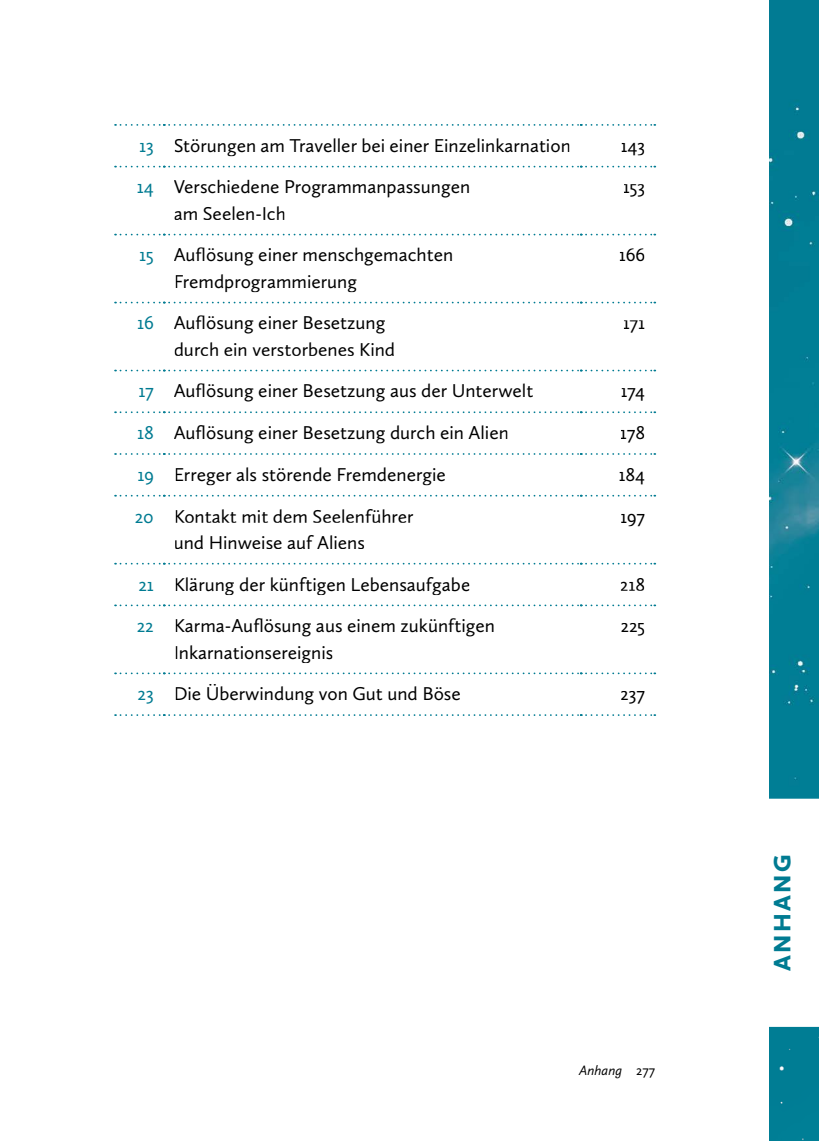
<style>
.page{position:relative;width:819px;height:1141px;background:#fff}
.page>*{position:absolute;margin:0;border:0;box-sizing:border-box;transform-origin:0 0}
.t1{font:900 24.5px "Calluna Sans";letter-spacing:.095em;color:#007b92}
.t2{font:19.25px/26.2px "Calluna Sans";color:#000}
.t3{font:italic 14px "Calluna Sans";color:#000}
.s1{color:#fff}
.s2{font-style:normal}
</style>
<div class="page">
<img style="left:769px;top:0;width:50px;height:1141px">
<svg style="left:769px;top:797px;width:50px;height:232px"></svg>
<svg style="left:115px;top:124px;width:540px;height:2px"></svg>
<svg style="left:115px;top:166px;width:540px;height:1px"></svg>
<svg style="left:115px;top:234px;width:540px;height:1px"></svg>
<svg style="left:115px;top:302px;width:540px;height:1px"></svg>
<svg style="left:115px;top:370px;width:540px;height:1px"></svg>
<svg style="left:115px;top:411px;width:540px;height:2px"></svg>
<svg style="left:115px;top:672px;width:540px;height:2px"></svg>
<svg style="left:115px;top:714px;width:540px;height:2px"></svg>
<svg style="left:115px;top:453px;width:540px;height:2px"></svg>
<svg style="left:115px;top:495px;width:540px;height:2px"></svg>
<svg style="left:115px;top:563px;width:540px;height:2px"></svg>
<svg style="left:115px;top:605px;width:540px;height:1px"></svg>
<p class="t2" style="left:139px;top:132px;width:433px"><span class="s1">13</span> Störungen am Traveller bei einer Einzelinkarnation</p>
<p class="t2" style="left:620px;top:132px;width:26px">143</p>
<p class="t2" style="left:174px;top:174px;width:298px;text-indent:-37px"><span class="s1">14</span> Verschiedene Programmanpassungen am Seelen-Ich</p>
<p class="t2" style="left:623px;top:174px;width:24px">153</p>
<p class="t2" style="left:174px;top:242px;width:281px;text-indent:-34px"><span class="s1">15</span> Auflösung einer menschgemachten<br>Fremdprogrammierung</p>
<p class="t2" style="left:618px;top:242px;width:28px">166</p>
<p class="t2" style="left:174px;top:310px;width:223px;text-indent:-37px"><span class="s1">16</span> Auflösung einer Besetzung durch ein verstorbenes Kind</p>
<p class="t2" style="left:622px;top:310px;width:24px">171</p>
<p class="t2" style="left:138px;top:378px;width:396px"><span class="s1">17</span> Auflösung einer Besetzung aus der Unterwelt</p>
<p class="t2" style="left:620px;top:378px;width:26px">174</p>
<p class="t2" style="left:137px;top:419px;width:373px"><span class="s1">18</span> Auflösung einer Besetzung durch ein Alien</p>
<p class="t2" style="left:620px;top:419px;width:27px">178</p>
<p class="t2" style="left:137px;top:461px;width:310px"><span class="s1">19</span> Erreger als störende Fremdenergie</p>
<p class="t2" style="left:618px;top:461px;width:28px">184</p>
<p class="t2" style="left:135px;top:503px;width:280px;text-align:center"><span class="s1">20</span> Kontakt mit dem Seelenführer und Hinweise auf Aliens</p>
<p class="t2" style="left:620px;top:503px;width:27px">197</p>
<p class="t2" style="left:138px;top:571px;width:333px"><span class="s1">21</span> Klärung der künftigen Lebensaufgabe</p>
<p class="t2" style="left:620px;top:571px;width:27px">218</p>
<p class="t2" style="left:174px;top:612px;width:323px;text-indent:-37px"><span class="s1">22</span> Karma-Auflösung aus einem zukünftigen<br>Inkarnationsereignis</p>
<p class="t2" style="left:620px;top:612px;width:26px">225</p>
<p class="t2" style="left:138px;top:680px;width:325px"><span class="s1">23</span> Die Überwindung von Gut und Böse</p>
<p class="t2" style="left:620px;top:680px;width:26px">237</p>
<p class="t3" style="left:579px;top:1062px;width:77px">Anhang <span class="s2">277</span></p>
<p class="t1" style="left:766px;top:971px;width:118px;rotate:-90deg">ANHANG</p>
</div>
